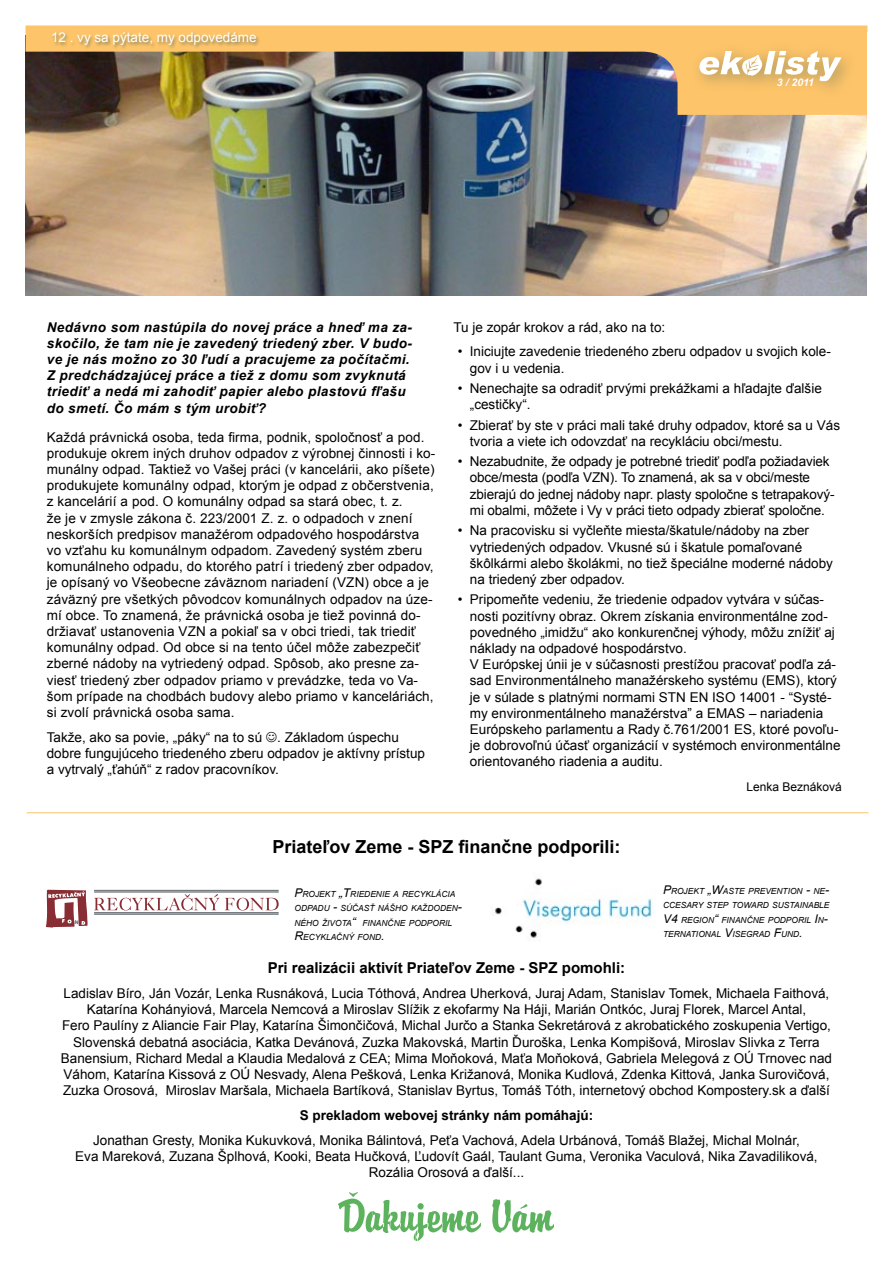
<style>
.page{position:relative;width:893px;height:1263px;background:#fff}
.page>*{position:absolute;margin:0;border:0;box-sizing:border-box;transform-origin:0 0}
.t1{font:700 18px "Arial";color:#000}
.t2{font:700 15px "Arial";color:#000}
.t3{font:13.5px/16.2px "Arial";color:#000}
.t4{font:italic 700 13.5px/16.2px "Arial";letter-spacing:.03em;color:#000}
.t5{font:700 13.5px "Arial";color:#000}
.t6{font:13.5px "Arial";color:#fff}
.t7{font:12px "Arial";color:#000}
.t8{font:italic 700 10.5px "Arial";color:#fff}
.t9{font:italic 8.4px/14.4px "Arial";color:#000}
.s1{font-size:12px}
</style>
<div class="page">
<img style="left:26px;top:115px;width:841px;height:180px">
<img style="left:26px;top:26px;width:841px;height:89px">
<svg style="left:338px;top:1192px;width:216px;height:48px"></svg>
<hr style="left:27px;top:812px;width:841px;height:1px;background:#fec469">
<svg style="left:52px;top:32px;width:404px;height:36px;background:#aa864f"></svg>
<div style="left:689px;top:40px;width:177px;height:66px;background:#8c895f;opacity:.75"></div>
<svg style="left:699px;top:51px;width:143px;height:30px"></svg>
<hr style="left:94px;top:912px;width:185px;height:1px;background:#747b7e">
<hr style="left:94px;top:913px;width:185px;height:2px;background:#747b7e">
<hr style="left:94px;top:891px;width:185px;height:2px;background:#747b7e">
<hr style="left:94px;top:890px;width:185px;height:1px;background:#747b7e">
<svg style="left:94px;top:894px;width:125px;height:16px"></svg>
<svg style="left:225px;top:898px;width:54px;height:12px"></svg>
<svg style="left:46px;top:890px;width:42px;height:38px"></svg>
<img style="left:494px;top:878px;width:159px;height:60px">
<p class="t6" style="left:51px;top:29px;width:207px">12 . vy sa pýtate, my odpovedáme</p>
<p class="t8" style="left:777px;top:75px;width:39px">3 / 2011</p>
<p class="t4" style="left:47px;top:319px;width:367px">Nedávno som nastúpila do novej práce a hneď ma za&shy;skočilo, že tam nie je zavedený triedený zber. V budo&shy;ve je nás možno zo 30 ľudí a pracujeme za počítačmi.<br>Z predchádzajúcej práce a tiež z domu som zvyknutá triediť a nedá mi zahodiť papier alebo plastovú fľašu do smetí. Čo mám s tým urobiť?</p>
<p class="t3" style="left:47px;top:429px;width:390px">Každá právnická osoba, teda firma, podnik, spoločnosť a pod. produkuje okrem iných druhov odpadov z výrobnej činnosti i ko&shy;munálny odpad. Taktiež vo Vašej práci (v kancelárii, ako píšete) produkujete komunálny odpad, ktorým je odpad z občerstvenia, z kancelárií a pod. O komunálny odpad sa stará obec, t. z.<br>že je v zmysle zákona č. 223/2001 Z. z. o odpadoch v znení neskorších predpisov manažérom odpadového hospodárstva vo vzťahu ku komunálnym odpadom. Zavedený systém zberu komunálneho odpadu, do ktorého patrí i triedený zber odpadov, je opísaný vo Všeobecne záväznom nariadení (VZN) obce a je záväzný pre všetkých pôvodcov komunálnych odpadov na úze&shy;mí obce. To znamená, že právnická osoba je tiež povinná do&shy;držiavať ustanovenia VZN a pokiaľ sa v obci triedi, tak triediť komunálny odpad. Od obce si na tento účel môže zabezpečiť zberné nádoby na vytriedený odpad. Spôsob, ako presne za&shy;viesť triedený zber odpadov priamo v prevádzke, teda vo Va&shy;šom prípade na chodbách budovy alebo priamo v kanceláriách, si zvolí právnická osoba sama.</p>
<p class="t3" style="left:47px;top:729px;width:380px">Takže, ako sa povie, „páky“ na to sú . Základom úspechu dobre fungujúceho triedeného zberu odpadov je aktívny prístup a vytrvalý „ťahúň“ z radov pracovníkov.</p>
<p class="t3" style="left:453px;top:319px;width:213px">Tu je zopár krokov a rád, ako na to:</p>
<p class="t3" style="left:470px;top:344px;width:362px;text-indent:-12px">• Iniciujte zavedenie triedeného zberu odpadov u svojich kole&shy;gov i u vedenia.</p>
<p class="t3" style="left:470px;top:380px;width:353px;text-indent:-12px">• Nenechajte sa odradiť prvými prekážkami a hľadajte ďalšie „cestičky“.</p>
<p class="t3" style="left:470px;top:417px;width:372px;text-indent:-12px">• Zbierať by ste v práci mali také druhy odpadov, ktoré sa u Vás tvoria a viete ich odovzdať na recykláciu obci/mestu.</p>
<p class="t3" style="left:470px;top:454px;width:366px;text-indent:-12px">• Nezabudnite, že odpady je potrebné triediť podľa požiadaviek obce/mesta (podľa VZN). To znamená, ak sa v obci/meste zbierajú do jednej nádoby napr. plasty spoločne s tetrapakový&shy;mi obalmi, môžete i Vy v práci tieto odpady zbierať spoločne.</p>
<p class="t3" style="left:470px;top:523px;width:365px;text-indent:-12px">• Na pracovisku si vyčleňte miesta/škatule/nádoby na zber vytriedených odpadov. Vkusné sú i škatule pomaľované škôlkármi alebo školákmi, no tiež špeciálne moderné nádoby na triedený zber odpadov.</p>
<p class="t3" style="left:470px;top:592px;width:372px;text-indent:-12px">• Pripomeňte vedeniu, že triedenie odpadov vytvára v súčas&shy;nosti pozitívny obraz. Okrem získania environmentálne zod&shy;povedného „imidžu“ ako konkurenčnej výhody, môžu znížiť aj náklady na odpadové hospodárstvo.<br>V Európskej únii je v súčasnosti prestížou pracovať podľa zá&shy;sad Environmentálneho manažérskeho systému (EMS), ktorý je v súlade s platnými normami STN EN ISO 14001 - “Systé&shy;my environmentálneho manažérstva” a EMAS – nariadenia Európskeho parlamentu a Rady č.761/2001 ES, ktoré povoľu&shy;je dobrovoľnú účasť organizácií v systémoch environmentálne orientovaného riadenia a auditu.</p>
<p class="t7" style="left:746px;top:779px;width:97px">Lenka Beznáková</p>
<h1 class="t1" style="left:272px;top:835px;width:350px">Priateľov Zeme - SPZ finančne podporili:</h1>
<p class="t9" style="left:294px;top:887px;width:169px"><span class="s1">P</span>ROJEKT <span class="s1">„T</span>RIEDENIE A RECYKLÁCIA<br>ODPADU <span class="s1">-</span> SÚČASŤ NÁŠHO KAŽDODEN<span class="s1">-<br></span>NÉHO ŽIVOTA<span class="s1">“</span> FINANČNE PODPORIL<br><span class="s1">R</span>ECYKLAČNÝ FOND<span class="s1">.</span></p>
<p class="t9" style="left:663px;top:884px;width:168px"><span class="s1">P</span>ROJEKT <span class="s1">„W</span>ASTE PREVENTION <span class="s1">-</span> NE<span class="s1">-<br></span>CCESARY STEP TOWARD SUSTAINABLE<br><span class="s1">V4</span> REGION<span class="s1">“</span> FINANČNE PODPORIL <span class="s1">I</span>N<span class="s1">-<br></span>TERNATIONAL <span class="s1">V</span>ISEGRAD <span class="s1">F</span>UND<span class="s1">.</span></p>
<p class="t2" style="left:268px;top:958px;width:359px">Pri realizácii aktivít Priateľov Zeme - SPZ pomohli:</p>
<p class="t3" style="left:61px;top:985px;width:773px;text-align:center">Ladislav Bíro, Ján Vozár, Lenka Rusnáková, Lucia Tóthová, Andrea Uherková, Juraj Adam, Stanislav Tomek, Michaela Faithová, Katarína Kohányiová, Marcela Nemcová a Miroslav Slížik z ekofarmy Na Háji, Marián Ontkóc, Juraj Florek, Marcel Antal,<br>Fero Paulíny z Aliancie Fair Play, Katarína Šimončičová, Michal Jurčo a Stanka Sekretárová z akrobatického zoskupenia Vertigo, Slovenská debatná asociácia, Katka Devánová, Zuzka Makovská, Martin Ďuroška, Lenka Kompišová, Miroslav Slivka z Terra Banensium, Richard Medal a Klaudia Medalová z CEA; Mima Moňoková, Maťa Moňoková, Gabriela Melegová z OÚ Trnovec nad Váhom, Katarína Kissová z OÚ Nesvady, Alena Pešková, Lenka Križanová, Monika Kudlová, Zdenka Kittová, Janka Surovičová, Zuzka Orosová, Miroslav Maršala, Michaela Bartíková, Stanislav Byrtus, Tomáš Tóth, internetový obchod Kompostery.sk a ďalší</p>
<p class="t5" style="left:300px;top:1106px;width:295px">S prekladom webovej stránky nám pomáhajú:</p>
<p class="t3" style="left:75px;top:1132px;width:744px;text-align:center">Jonathan Gresty, Monika Kukuvková, Monika Bálintová, Peťa Vachová, Adela Urbánová, Tomáš Blažej, Michal Molnár,<br>Eva Mareková, Zuzana Šplhová, Kooki, Beata Hučková, Ľudovít Gaál, Taulant Guma, Veronika Vaculová, Nika Zavadiliková,<br>Rozália Orosová a ďalší...</p>
</div>
